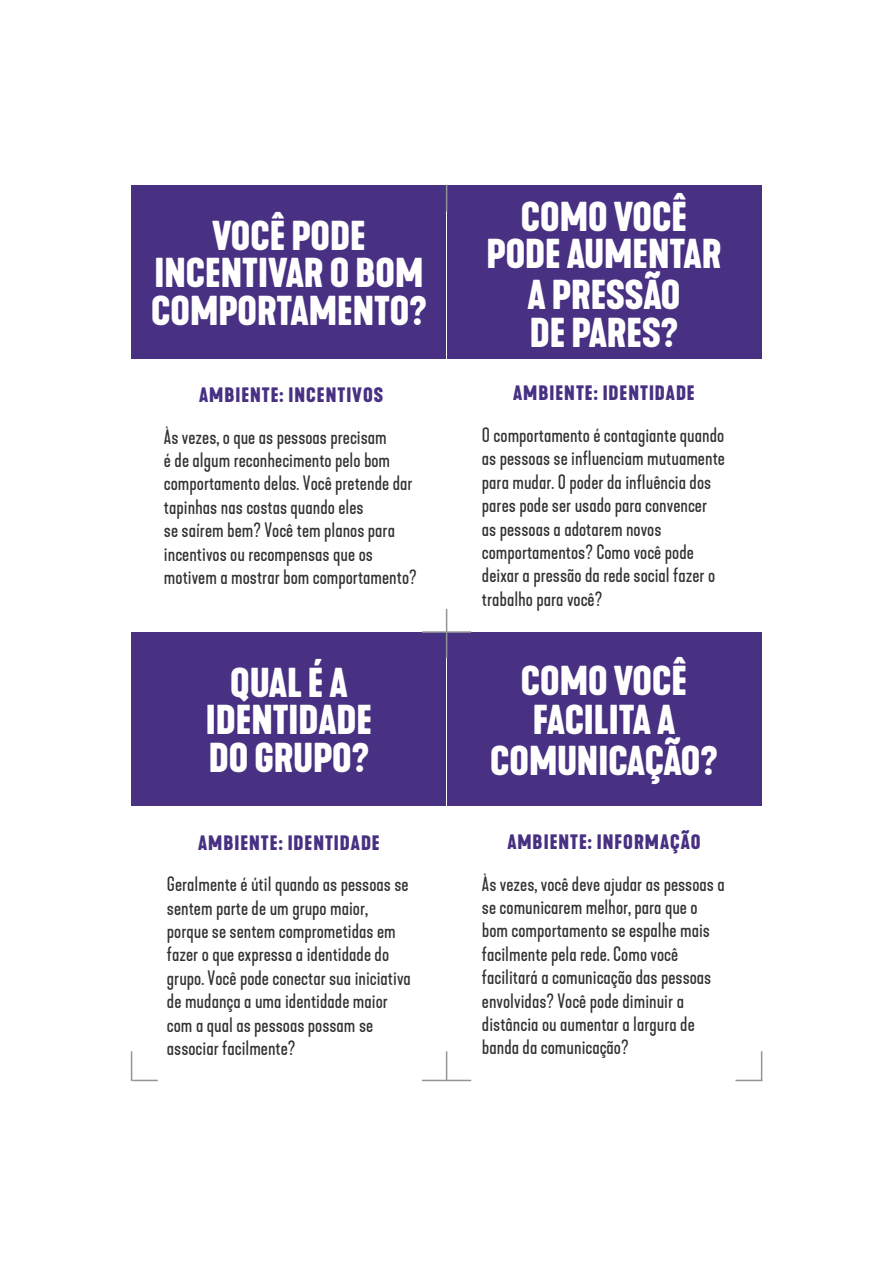
<style>
.page{position:relative;width:893px;height:1263px;background:#fff}
.page>*{position:absolute;margin:0;border:0;box-sizing:border-box;transform-origin:0 0}
.t1{font:700 39px/37.5px "Kapra Neue";color:#fff;text-align:center}
.t2{font:19.5px/23.4px "Kapra Neue";color:#313232}
.t3{font:700 19.5px "Kapra Neue";letter-spacing:.05em;color:#483082}
</style>
<div class="page">
<div style="left:132px;top:185px;width:314px;height:174px;background:#483082"></div>
<div style="left:447px;top:185px;width:314px;height:174px;background:#483082"></div>
<div style="left:132px;top:632px;width:314px;height:174px;background:#483082"></div>
<div style="left:447px;top:632px;width:314px;height:174px;background:#483082"></div>
<hr style="left:446px;top:609px;width:1px;height:49px;background:#929497">
<hr style="left:422px;top:631px;width:49px;height:2px;background:#929497">
<hr style="left:446px;top:1051px;width:1px;height:30px;background:#929497">
<hr style="left:422px;top:1080px;width:49px;height:1px;background:#929497">
<svg style="left:446px;top:185px;width:1px;height:26px"></svg>
<svg style="left:132px;top:1080px;width:26px;height:1px"></svg>
<svg style="left:735px;top:1080px;width:26px;height:1px"></svg>
<hr style="left:131px;top:1051px;width:1px;height:30px;background:#929497">
<hr style="left:761px;top:1051px;width:1px;height:30px;background:#929497">
<h1 class="t1" style="left:151px;top:218px;width:277px">VOCÊ PODE<br>INCENTIVAR O BOM<br>COMPORTAMENTO?</h1>
<p class="t3" style="left:199px;top:382px;width:185px">AMBIENTE: INCENTIVOS</p>
<p class="t2" style="left:164px;top:425px;width:254px">Às vezes, o que as pessoas precisam<br>é de algum reconhecimento pelo bom comportamento delas. Você pretende dar tapinhas nas costas quando eles<br>se saírem bem? Você tem planos para incentivos ou recompensas que os motivem a mostrar bom comportamento?</p>
<h1 class="t1" style="left:206px;top:665px;width:168px">QUAL É A<br>IDENTIDADE<br>DO GRUPO?</h1>
<p class="t3" style="left:198px;top:830px;width:183px">AMBIENTE: IDENTIDADE</p>
<p class="t2" style="left:167px;top:873px;width:245px">Geralmente é útil quando as pessoas se sentem parte de um grupo maior, porque se sentem comprometidas em fazer o que expressa a identidade do grupo. Você pode conectar sua iniciativa de mudança a uma identidade maior com a qual as pessoas possam se associar facilmente?</p>
<h1 class="t1" style="left:487px;top:198px;width:236px;line-height:38.5px">COMO VOCÊ<br>PODE AUMENTAR<br>A PRESSÃO<br>DE PARES?</h1>
<p class="t3" style="left:513px;top:380px;width:183px">AMBIENTE: IDENTIDADE</p>
<p class="t2" style="left:482px;top:423px;width:245px">O comportamento é contagiante quando as pessoas se influenciam mutuamente para mudar. O poder da influência dos pares pode ser usado para convencer as pessoas a adotarem novos comportamentos? Como você pode deixar a pressão da rede social fazer o trabalho para você?</p>
<h1 class="t1" style="left:490px;top:662px;width:229px;line-height:39.8px">COMO VOCÊ<br>FACILITA A<br>COMUNICAÇÃO?</h1>
<p class="t3" style="left:507px;top:829px;width:195px">AMBIENTE: INFORMAÇÃO</p>
<p class="t2" style="left:482px;top:872px;width:244px">Às vezes, você deve ajudar as pessoas a se comunicarem melhor, para que o bom comportamento se espalhe mais facilmente pela rede. Como você facilitará a comunicação das pessoas envolvidas? Você pode diminuir a distância ou aumentar a largura de banda da comunicação?</p>
</div>
